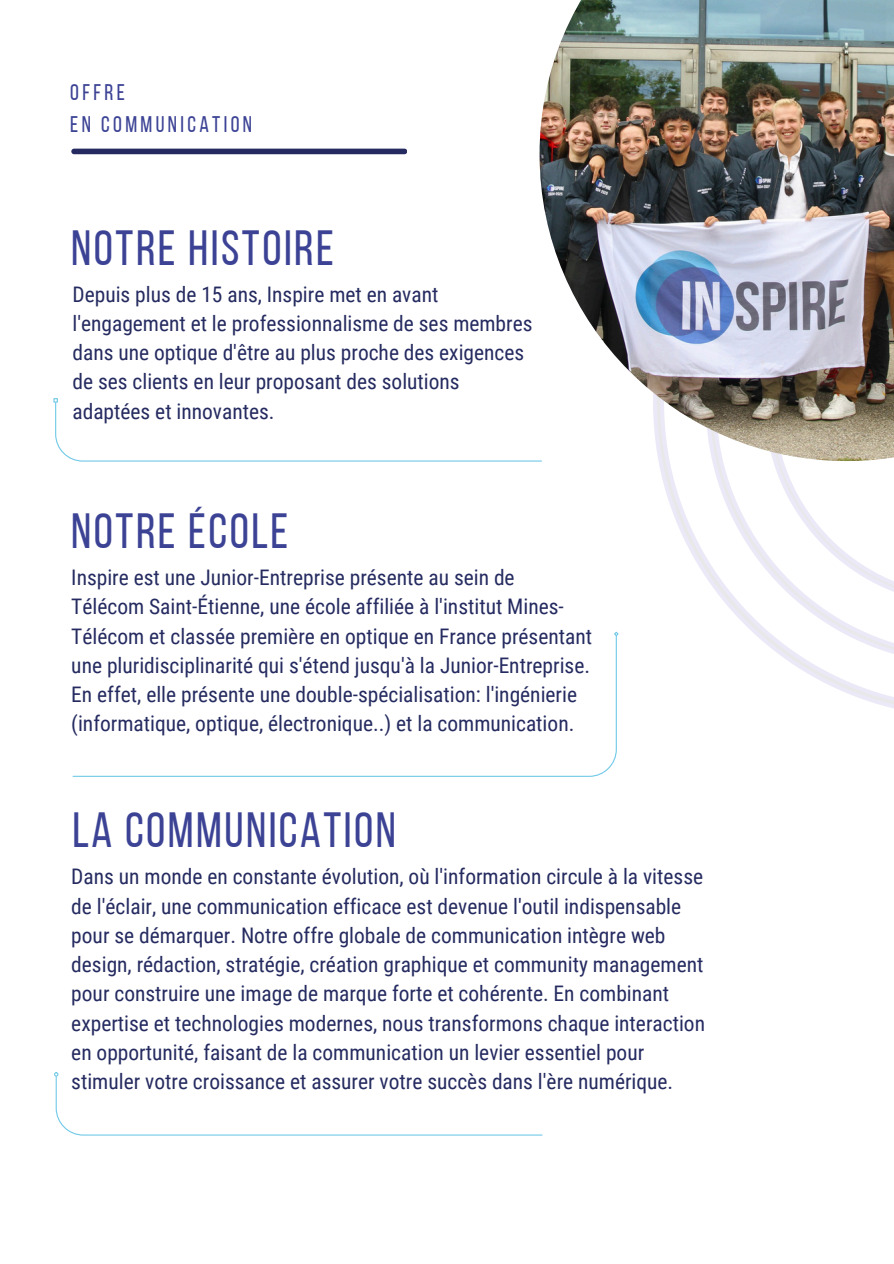
<style>
.page{position:relative;width:894px;height:1264px;background:#fff}
.page>*{position:absolute;margin:0;border:0;box-sizing:border-box;transform-origin:0 0}
.t1{font:49.35px "Bebas Neue";letter-spacing:.05em;color:#3c4395}
.t2{font:22.5px/31.5px "Bebas Neue";letter-spacing:.15em;color:#3c4395}
.t3{font:21.45px/29.2px "Roboto Condensed";color:#252b60}
</style>
<div class="page">
<img style="left:659px;top:461px;width:234px;height:247px">
<img style="left:539px;top:0;width:354px;height:461px">
<div style="left:71px;top:149px;width:336px;height:5px;background:#252b60;border-radius:3px"></div>
<svg style="left:53px;top:398px;width:489px;height:64px"></svg>
<svg style="left:72px;top:637px;width:545px;height:140px"></svg>
<svg style="left:614px;top:631px;width:5px;height:6px"></svg>
<svg style="left:54px;top:1072px;width:489px;height:64px"></svg>
<p class="t2" style="left:70px;top:79px;width:183px">OFFRE<br>EN COMMUNICATION</p>
<h2 class="t1" style="left:71px;top:228px;width:264px">NOTRE HISTOIRE</h2>
<p class="t3" style="left:72px;top:280px;width:461px">Depuis plus de 15 ans, Inspire met en avant l'engagement et le professionnalisme de ses membres dans une optique d'être au plus proche des exigences de ses clients en leur proposant des solutions adaptées et innovantes.</p>
<h1 class="t1" style="left:71px;top:511px;width:218px">NOTRE ÉCOLE</h1>
<p class="t3" style="left:71px;top:563px;width:445px">Inspire est une Junior-Entreprise présente au sein de</p>
<p class="t3" style="left:71px;top:592px;width:522px">Télécom Saint-Étienne, une école affiliée à l'institut Mines-<br>Télécom et classée première en optique en France présentant une pluridisciplinarité qui s'étend jusqu'à la Junior-Entreprise.</p>
<h1 class="t3" style="left:71px;top:680px;width:507px">En effet, elle présente une double-spécialisation: l'ingénierie (informatique, optique, électronique..) et la communication.</h1>
<p class="t1" style="left:72px;top:810px;width:325px">LA COMMUNICATION</p>
<p class="t3" style="left:71px;top:862px;width:635px">Dans un monde en constante évolution, où l'information circule à la vitesse de l'éclair, une communication efficace est devenue l'outil indispensable pour se démarquer. Notre offre globale de communication intègre web design, rédaction, stratégie, création graphique et community management pour construire une image de marque forte et cohérente. En combinant expertise et technologies modernes, nous transformons chaque interaction en opportunité, faisant de la communication un levier essentiel pour stimuler votre croissance et assurer votre succès dans l'ère numérique.</p>
</div>
